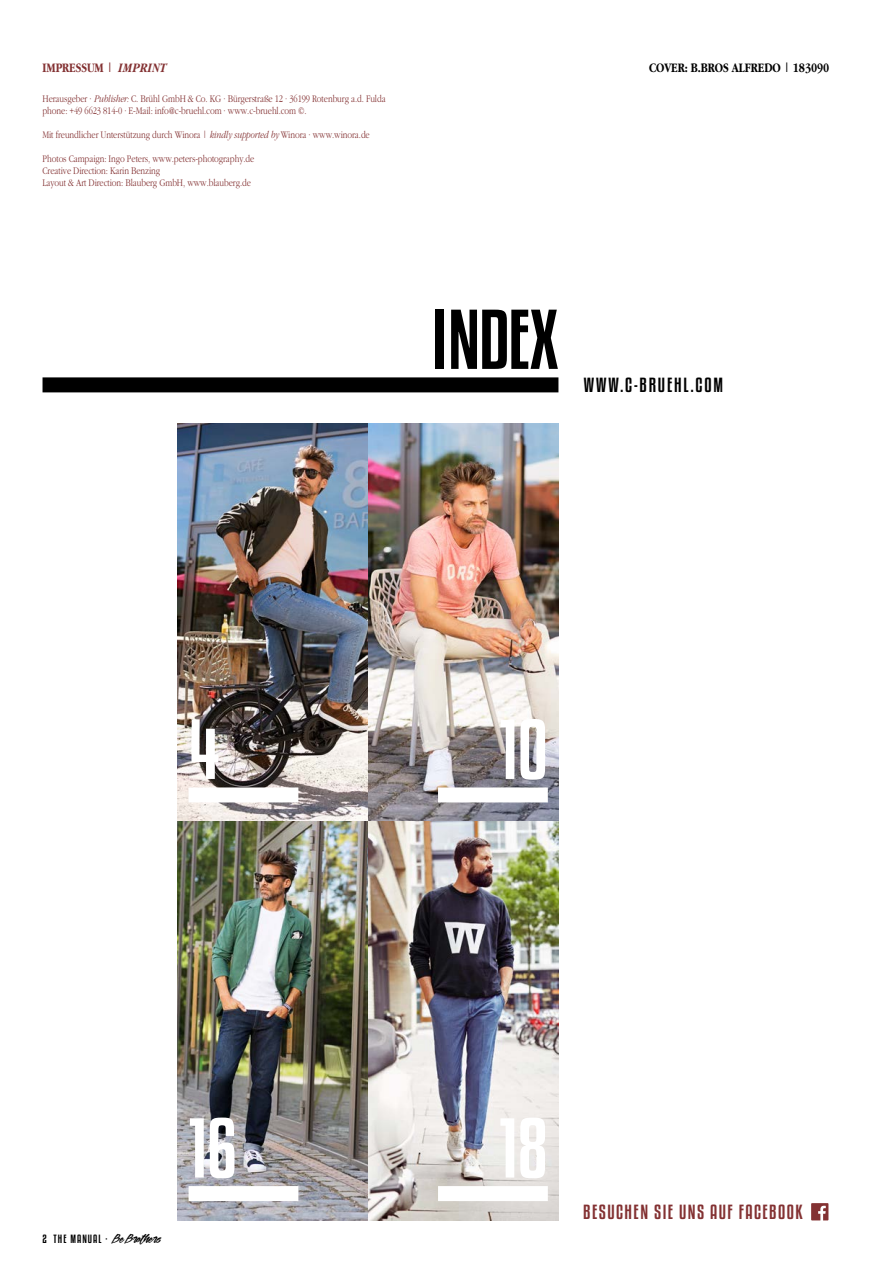
<style>
.page{position:relative;width:893px;height:1263px;background:#fff}
.page>*{position:absolute;margin:0;border:0;box-sizing:border-box;transform-origin:0 0}
.t1{font:75px "Kenyan Coffee Rg";color:#fff}
.t2{font:75px "Kenyan Coffee Rg";letter-spacing:-.01em;color:#000}
.t3{font:18px "Kenyan Coffee Rg";letter-spacing:.08em;color:#833132}
.t4{font:18px "Kenyan Coffee Rg";letter-spacing:.1em;color:#000}
.t5{font:700 13.5px "Aplgaram";color:#000}
.t6{font:700 13.5px "Aplgaram";color:#833132}
.t7{font:300 10.5px/12px "Aplgaram";letter-spacing:-.005em;color:#833132}
.t8{font:10.5px "Kenyan Coffee Rg";letter-spacing:.1em;color:#000}
.s1{font-style:italic}
.s2{font-family:"Mekar Scriptfree";font-size:12px}
</style>
<div class="page">
<div style="left:43px;top:377px;width:515px;height:15px;background:#000"></div>
<img style="left:178px;top:423px;width:380px;height:797px">
<div style="left:189px;top:787px;width:109px;height:15px;background:#fff"></div>
<div style="left:189px;top:1186px;width:109px;height:15px;background:#fff"></div>
<div style="left:438px;top:787px;width:110px;height:15px;background:#fff"></div>
<div style="left:438px;top:1186px;width:110px;height:15px;background:#fff"></div>
<svg style="left:811px;top:1203px;width:17px;height:17px"></svg>
<p class="t6" style="left:43px;top:60px;width:126px">IMPRESSUM | <span class="s1">IMPRINT</span></p>
<p class="t7" style="left:43px;top:93px;width:345px">Herausgeber · <span class="s1">Publisher:</span> C. Brühl GmbH &amp; Co. KG · Bürgerstraße 12 · 36199 Rotenburg a.d. Fulda phone: +49 6623 814-0 · E-Mail: info@c-bruehl.com · www.c-bruehl.com ©.</p>
<p class="t7" style="left:43px;top:129px;width:329px">Mit freundlicher Unterstützung durch Winora | <span class="s1">kindly supported by</span> Winora · www.winora.de</p>
<p class="t7" style="left:43px;top:153px;width:213px">Photos Campaign: Ingo Peters, www.peters-photography.de<br>Creative Direction: Karin Benzing<br>Layout &amp; Art Direction: Blauberg GmbH, www.blauberg.de</p>
<p class="t5" style="left:649px;top:60px;width:182px">COVER: B.BROS ALFREDO | 183090</p>
<h1 class="t2" style="left:432px;top:294px;width:128px">INDEX</h1>
<h2 class="t4" style="left:584px;top:374px;width:141px">WWW.C-BRUEHL.COM</h2>
<h1 class="t1" style="left:189px;top:704px;width:33px">4</h1>
<h1 class="t1" style="left:499px;top:704px;width:50px">10</h1>
<p class="t8" style="left:43px;top:1232px;width:119px">2 THE MANUAL · <span class="s2">Be Brothers</span></p>
<h1 class="t1" style="left:189px;top:1103px;width:50px">16</h1>
<h1 class="t1" style="left:499px;top:1103px;width:50px">18</h1>
<h2 class="t3" style="left:583px;top:1201px;width:221px">BESUCHEN SIE UNS AUF FACEBOOK</h2>
</div>
